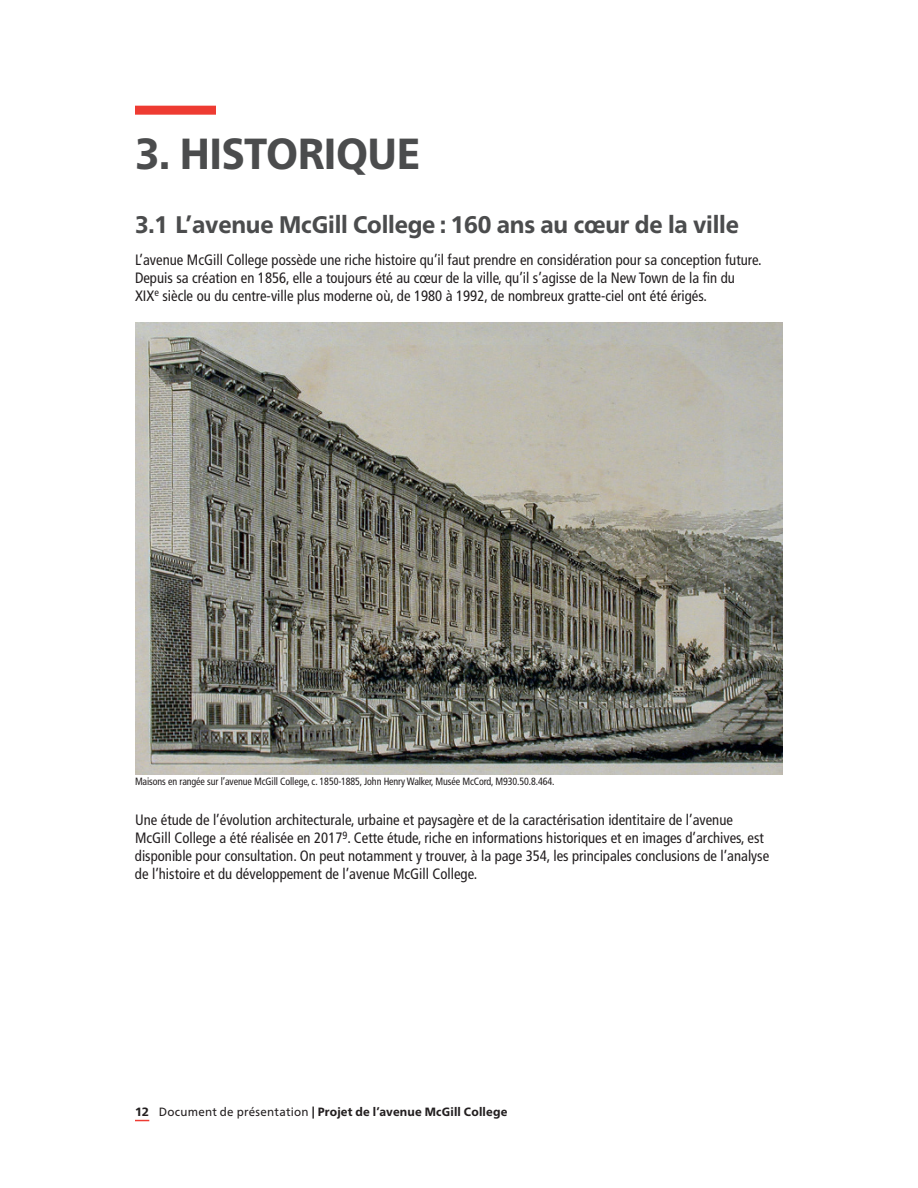
<style>
.page{position:relative;width:918px;height:1188px;background:#fff}
.page>*{position:absolute;margin:0;border:0;box-sizing:border-box;transform-origin:0 0}
.t1{font:800 43.5px "Frutiger Neue LT Pro";color:#4b4c4d;scale:.94 1}
.t2{font:800 24px "Frutiger Neue LT Pro";letter-spacing:-.01em;color:#4b4c4d;scale:.95 1}
.t3{font:condensed 15px/18px "Frutiger";color:#231f20}
.t4{font:800 12px "Frutiger Neue LT Pro";letter-spacing:.015em;color:#231f20}
.t5{font:condensed 10.5px "Frutiger";letter-spacing:-.01em;color:#231f20;scale:.95 1}
.s1{font-weight:400}
</style>
<div class="page">
<svg style="left:135px;top:1120px;width:14px;height:1px"></svg>
<div style="left:135px;top:106px;width:81px;height:9px;background:#ee3b32"></div>
<img style="left:135px;top:323px;width:648px;height:451px">
<h1 class="t1" style="left:135px;top:127px;width:305px">3. HISTORIQUE</h1>
<h2 class="t2" style="left:135px;top:210px;width:637px">3.1 L’avenue McGill College : 160 ans au cœur de la ville</h2>
<p class="t3" style="left:135px;top:251px;width:628px">L’avenue McGill College possède une riche histoire qu’il faut prendre en considération pour sa conception future.<br>Depuis sa création en 1856, elle a toujours été au cœur de la ville, qu’il s’agisse de la New Town de la fin du<br>XIX<sup>e</sup> siècle ou du centre-ville plus moderne où, de 1980 à 1992, de nombreux gratte-ciel ont été érigés.</p>
<p class="t5" style="left:135px;top:776px;width:443px">Maisons en rangée sur l’avenue McGill College, c. 1850-1885, John Henry Walker, Musée McCord, M930.50.8.464.</p>
<p class="t3" style="left:135px;top:811px;width:636px">Une étude de l’évolution architecturale, urbaine et paysagère et de la caractérisation identitaire de l’avenue McGill College a été réalisée en 2017<sup>9</sup>. Cette étude, riche en informations historiques et en images d’archives, est disponible pour consultation. On peut notamment y trouver, à la page 354, les principales conclusions de l’analyse de l’histoire et du développement de l’avenue McGill College.</p>
<p class="t4" style="left:135px;top:1105px;width:374px">12 <span class="s1">Document de présentation</span> | Projet de l’avenue McGill College</p>
</div>
